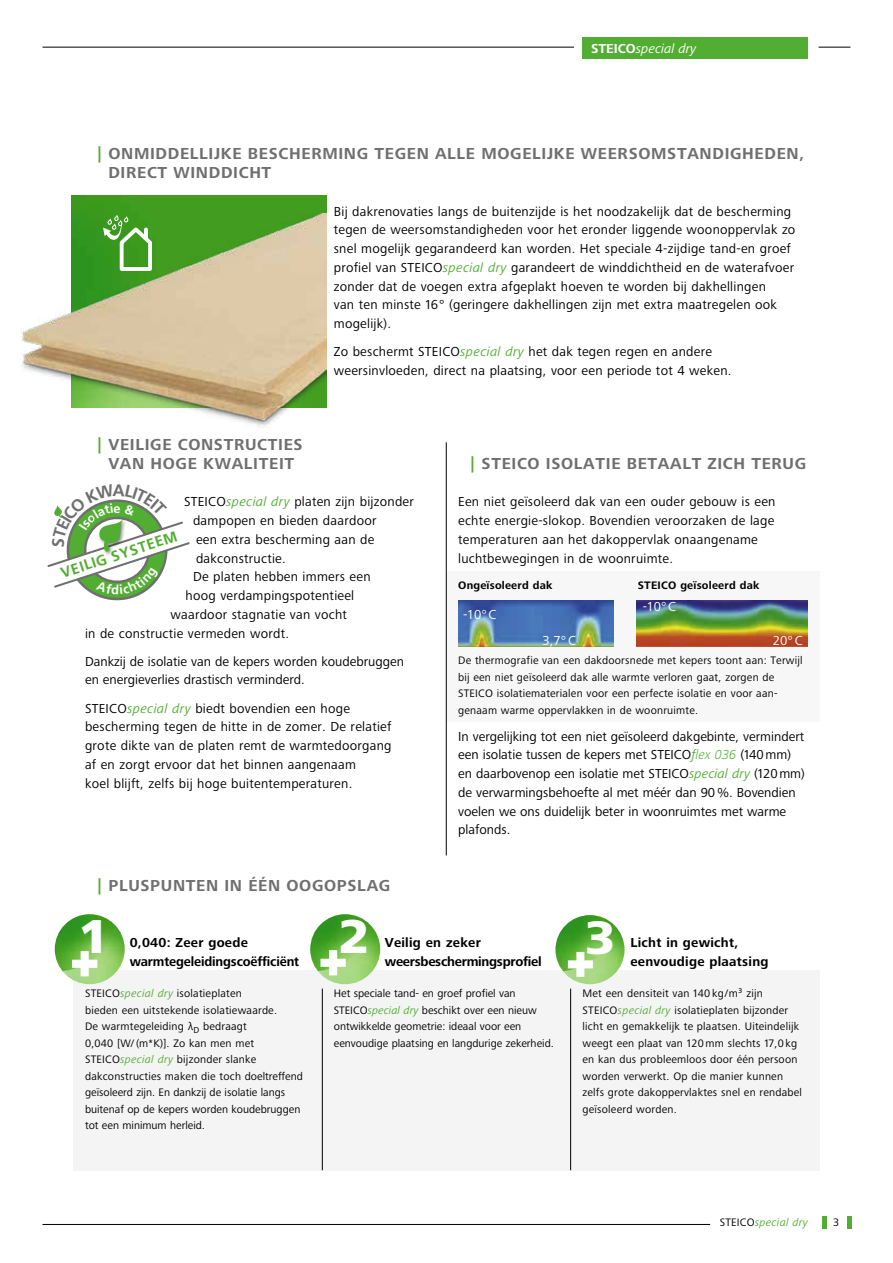
<style>
.page{position:relative;width:893px;height:1263px;background:#fff}
.page>*{position:absolute;margin:0;border:0;box-sizing:border-box;transform-origin:0 0}
.t1{font:800 49.35px "Frutiger Next LTW1 G";color:#fff}
.t2{font:800 48.75px "Frutiger Next LTW1 G";color:#fff}
.t3{font:700 16.5px/18.8px "Frutiger Next LTW1 G";letter-spacing:.04em;color:#706f6f}
.t4{font:700 14.85px "Frutiger";color:#52ae32}
._1_0_Copy{font:13.5px/18.8px "Frutiger Next LTW1 G";letter-spacing:.02em;color:#000}
._1_0_Copy-2{font:13.5px/18.8px "Frutiger Next LTW1 G";color:#000}
._1_4_Copy_Bold{font:700 13.5px/18.8px "Frutiger Next LTW1 G";letter-spacing:-.01em;color:#000}
._1_4_Copy_Bold-2{font:700 13.5px/18.8px "Frutiger Next LTW1 G";letter-spacing:.02em;color:#000}
.t5{font:13.5px "Frutiger Next LTW1 G";color:#fff}
.t6{font:italic 13.5px "Frutiger Next LTW1 G";color:#fff}
.t7{font:700 12.9px "Frutiger";color:#fff}
._2_0_Copy_Marginalie{font:11.25px/16.5px "Frutiger Next LTW1 G";letter-spacing:.02em;color:#000}
._2_0_Copy_Marginalie-2{font:11.25px/16.5px "Frutiger Next LTW1 G";color:#000}
._2_1Copy_Marginalien{font:700 11.25px "Frutiger Next LTW1 G";letter-spacing:.02em;color:#000}
.t8{font:italic 11.25px "Frutiger Next LTW1 G";letter-spacing:.02em;color:#52ae32}
.s1{font-weight:700;font-style:normal}
.s2{color:#52ae32}
.s3{font-style:italic;color:#52ae32}
.s4{font-weight:300;font-style:italic;color:#52ae32}
.s5{font-style:normal;color:#000}
</style>
<div class="page">
<hr style="left:43px;top:47px;width:531px;height:1px;background:#000">
<div style="left:583px;top:38px;width:225px;height:21px;background:#52ae32"></div>
<hr style="left:819px;top:47px;width:31px;height:1px;background:#000">
<hr style="left:43px;top:1224px;width:667px;height:1px;background:#000">
<hr style="left:822px;top:1216px;width:4px;height:13px;background:#52ae32">
<div style="left:847px;top:1216px;width:5px;height:13px;background:#52ae32"></div>
<div style="left:73px;top:970px;width:747px;height:201px;background:#f4f4f4"></div>
<div style="left:71px;top:195px;width:255px;height:18px;background:#429c20"></div>
<img style="left:21px;top:213px;width:305px;height:213px">
<img style="left:55px;top:914px;width:70px;height:70px;border-radius:35px">
<svg style="left:62px;top:925px;width:63px;height:59px"></svg>
<div style="left:446px;top:572px;width:374px;height:150px;background:#f7f7f7"></div>
<img style="left:458px;top:600px;width:155px;height:46px">
<img style="left:637px;top:600px;width:171px;height:47px">
<svg style="left:103px;top:214px;width:49px;height:57px"></svg>
<hr style="left:322px;top:988px;width:1px;height:182px;background:#000">
<hr style="left:446px;top:442px;width:1px;height:413px;background:#000">
<hr style="left:570px;top:988px;width:1px;height:182px;background:#000">
<svg style="left:310px;top:914px;width:71px;height:117px"></svg>
<svg style="left:445px;top:755px;width:180px;height:229px"></svg>
<svg style="left:47px;top:499px;width:143px;height:102px"></svg>
<p class="t6" style="left:591px;top:41px;width:107px"><span class="s1">STEICO</span>special dry</p>
<p class="t3" style="left:108px;top:145px;width:697px;text-indent:-11px"><span class="s2">|</span> ONMIDDELLIJKE BESCHERMING TEGEN ALLE MOGELIJKE WEERSOMSTANDIGHEDEN,<br>DIRECT WINDDICHT</p>
<p class="_1_0_Copy" style="left:334px;top:202px;width:463px">Bij dakrenovaties langs de buitenzijde is het noodzakelijk dat de bescherming tegen de weersomstandigheden voor het eronder liggende woonoppervlak zo snel mogelijk gegarandeerd kan worden. Het speciale 4-zijdige tand-en groef profiel van STEICO<span class="s3">special dry</span> garandeert de winddichtheid en de waterafvoer zonder dat de voegen extra afgeplakt hoeven te worden bij dakhellingen<br>van ten minste 16° (geringere dakhellingen zijn met extra maatregelen ook mogelijk).</p>
<p class="_1_0_Copy" style="left:334px;top:343px;width:399px">Zo beschermt STEICO<span class="s3">special dry</span> het dak tegen regen en andere weersinvloeden, direct na plaatsing, voor een periode tot 4 weken.</p>
<p class="t3" style="left:98px;top:436px;width:206px;text-align:center"><span class="s2">|</span> VEILIGE CONSTRUCTIES<br>VAN HOGE KWALITEIT</p>
<p class="_1_0_Copy" style="left:184px;top:493px;width:231px">STEICO<span class="s3">special dry</span> platen zijn bijzonder</p>
<p class="_1_0_Copy" style="left:193px;top:512px;width:185px">dampopen en bieden daardoor</p>
<p class="_1_0_Copy" style="left:196px;top:530px;width:180px">een extra bescherming aan de</p>
<p class="_1_0_Copy" style="left:196px;top:549px;width:91px">dakconstructie.</p>
<p class="_1_0_Copy" style="left:193px;top:568px;width:179px">De platen hebben immers een</p>
<p class="_1_0_Copy" style="left:186px;top:587px;width:170px">hoog verdampingspotentieel</p>
<p class="_1_0_Copy" style="left:171px;top:605px;width:178px">waardoor stagnatie van vocht</p>
<p class="_1_0_Copy" style="left:85px;top:624px;width:206px">in de constructie vermeden wordt.</p>
<p class="_1_0_Copy-2" style="left:85px;top:652px;width:320px">Dankzij de isolatie van de kepers worden koudebruggen en energieverlies drastisch verminderd.</p>
<p class="_1_0_Copy" style="left:85px;top:699px;width:308px">STEICO<span class="s3">special dry</span> biedt bovendien een hoge bescherming tegen de hitte in de zomer. De relatief grote dikte van de platen remt de warmtedoorgang af en zorgt ervoor dat het binnen aangenaam<br>koel blijft, zelfs bij hoge buitentemperaturen.</p>
<p class="t7" style="left:114px;top:501px;width:9px">e</p>
<p class="t4" style="left:59px;top:565px;width:123px;rotate:-18deg">VEILIG SYSTEEM</p>
<p class="t3" style="left:98px;top:876px;width:294px"><span class="s2">|</span> PLUSPUNTEN IN ÉÉN OOGOPSLAG</p>
<p class="t3" style="left:471px;top:454px;width:337px"><span class="s2">|</span> STEICO ISOLATIE BETAALT ZICH TERUG</p>
<p class="_1_0_Copy" style="left:458px;top:493px;width:319px">Een niet geïsoleerd dak van een ouder gebouw is een echte energie-slokop. Bovendien veroorzaken de lage temperaturen aan het dakoppervlak onaangename luchtbewegingen in de woonruimte.</p>
<p class="_2_1Copy_Marginalien" style="left:458px;top:579px;width:96px">Ongeïsoleerd dak</p>
<p class="t5" style="left:463px;top:607px;width:35px">-10°C</p>
<p class="_2_1Copy_Marginalien" style="left:638px;top:579px;width:123px">STEICO geïsoleerd dak</p>
<p class="t5" style="left:643px;top:599px;width:35px">-10°C</p>
<p class="t5" style="left:543px;top:633px;width:35px">3,7°C</p>
<p class="t5" style="left:773px;top:633px;width:31px">20°C</p>
<p class="_2_0_Copy_Marginalie" style="left:458px;top:653px;width:346px">De thermografie van een dakdoorsnede met kepers toont aan: Terwijl bij een niet geïsoleerd dak alle warmte verloren gaat, zorgen de STEICO isolatiematerialen voor een perfecte isolatie en voor aan&shy;genaam warme oppervlakken in de woonruimte.</p>
<p class="_1_0_Copy-2" style="left:458px;top:727px;width:348px">In vergelijking tot een niet geïsoleerd dakgebinte, vermindert een isolatie tussen de kepers met STEICO<span class="s3">f</span><span class="s4">lex 036</span> (140mm) en daarbovenop een isolatie met STEICO<span class="s3">special dry</span> (120mm) de verwarmingsbehoefte al met méér dan 90%. Bovendien voelen we ons duidelijk beter in woonruimtes met warme plafonds.</p>
<p class="t1" style="left:78px;top:909px;width:32px">1</p>
<p class="_1_4_Copy_Bold" style="left:130px;top:933px;width:171px">0,040: Zeer goede warmtegeleidingscoëfficiënt</p>
<p class="t1" style="left:339px;top:908px;width:32px">2</p>
<p class="_1_4_Copy_Bold" style="left:385px;top:933px;width:158px">Veilig en zeker weersbeschermingsprofiel</p>
<p class="t2" style="left:585px;top:910px;width:32px">3</p>
<p class="_1_4_Copy_Bold-2" style="left:630px;top:933px;width:140px">Licht in gewicht, eenvoudige plaatsing</p>
<p class="_2_0_Copy_Marginalie" style="left:85px;top:986px;width:219px">STEICO<span class="s3">special dry</span> isolatieplaten<br>bieden een uitstekende isolatiewaarde.<br>De warmtegeleiding λ<sub>D</sub> bedraagt<br>0,040 [W/ (m*K)]. Zo kan men met STEICO<span class="s3">special dry</span> bijzonder slanke dakconstructies maken die toch doeltreffend geïsoleerd zijn. En dankzij de isolatie langs buitenaf op de kepers worden koudebruggen tot een minimum herleid.</p>
<p class="_2_0_Copy_Marginalie-2" style="left:334px;top:986px;width:222px">Het speciale tand- en groef profiel van STEICO<span class="s3">special dry</span> beschikt over een nieuw ontwikkelde geometrie: ideaal voor een eenvoudige plaatsing en langdurige zekerheid.</p>
<p class="_2_0_Copy_Marginalie" style="left:583px;top:986px;width:221px">Met een densiteit van 140 kg/m³ zijn STEICO<span class="s3">special dry</span> isolatieplaten bijzonder licht en gemakkelijk te plaatsen. Uiteindelijk weegt een plaat van 120 mm slechts 17,0 kg en kan dus probleemloos door één persoon worden verwerkt. Op die manier kunnen zelfs grote dakoppervlaktes snel en rendabel geïsoleerd worden.</p>
<p class="t8" style="left:720px;top:1216px;width:90px"><span class="s5">STEICO</span>special dry</p>
<p class="_2_0_Copy_Marginalie" style="left:833px;top:1214px;width:8px">3</p>
</div>
